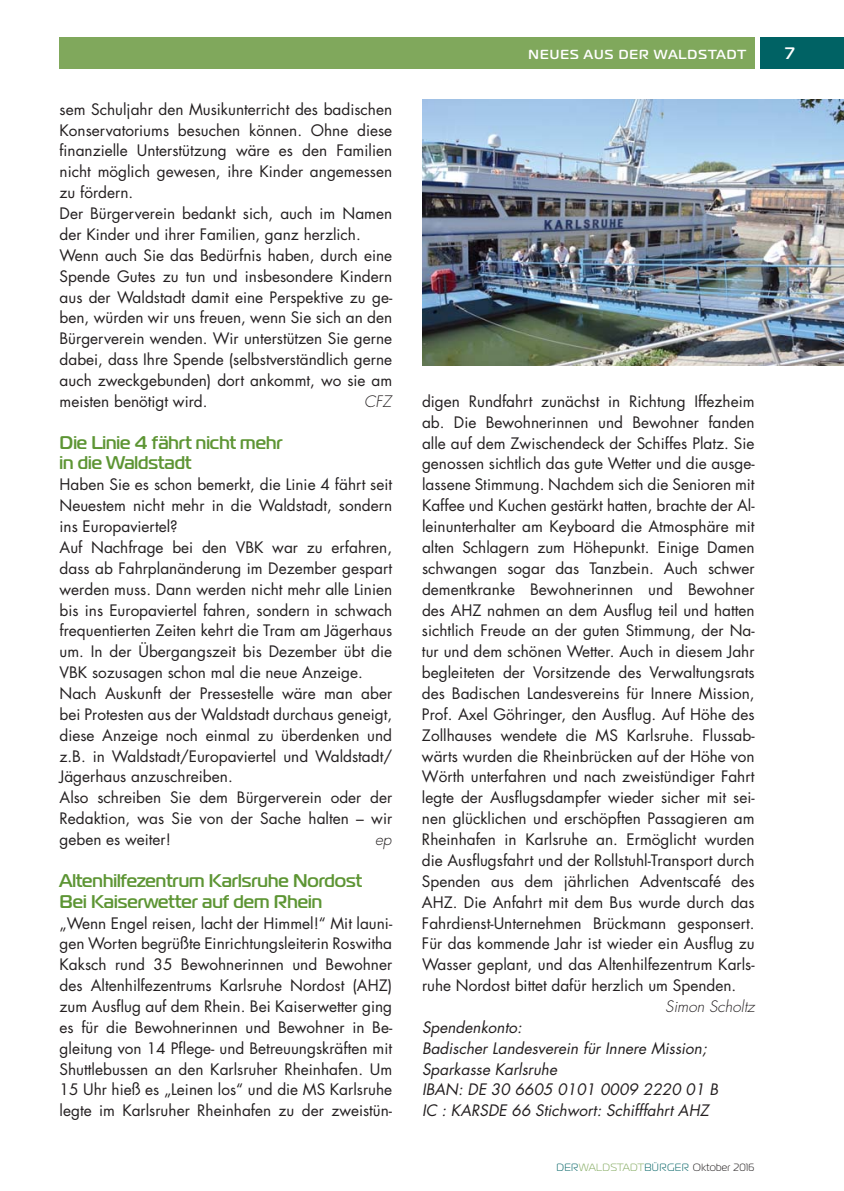
<style>
.page{position:relative;width:844px;height:1191px;background:#fff}
.page>*{position:absolute;margin:0;border:0;box-sizing:border-box;transform-origin:0 0}
.t1{font:700 18.38px/20.8px "Magistral";color:#5d9534}
.t2{font:700 16.62px "Magistral";color:#fff}
.t3{font:15.4px/20.8px "Futura";color:#231f20}
.t4{font:italic 15.4px/20.8px "Futura";color:#231f20}
.t5{font:italic 300 15.4px "Futura";color:#231f20}
.t6{font:700 13.12px "Magistral";letter-spacing:.085em;color:#fff}
.t7{font:10.5px "Magistral";letter-spacing:.035em;color:#231f20}
.s1{color:#006264}
.s2{color:#80a85c}
</style>
<div class="page">
<div style="left:759px;top:37px;width:84px;height:32px;background:#006264"></div>
<div style="left:60px;top:37px;width:694px;height:32px;background:#80a85c"></div>
<img style="left:422px;top:99px;width:421px;height:266px">
<p class="t3" style="left:60px;top:100px;width:334px">sem Schuljahr den Musikunterricht des badischen Konservatoriums besuchen können. Ohne diese finanzielle Unterstützung wäre es den Familien nicht möglich gewesen, ihre Kinder angemessen zu fördern.<br>Der Bürgerverein bedankt sich, auch im Namen der Kinder und ihrer Familien, ganz herzlich.<br>Wenn auch Sie das Bedürfnis haben, durch eine Spende Gutes zu tun und insbesondere Kindern aus der Waldstadt damit eine Perspektive zu ge&shy;ben, würden wir uns freuen, wenn Sie sich an den Bürgerverein wenden. Wir unterstützen Sie gerne dabei, dass Ihre Spende (selbstverständlich gerne auch zweckgebunden) dort ankommt, wo sie am meisten benötigt wird.</p>
<p class="t5" style="left:364px;top:394px;width:28px">CFZ</p>
<p class="t1" style="left:60px;top:434px;width:224px">Die Linie 4 fährt nicht mehr in die Waldstadt</p>
<p class="t3" style="left:60px;top:475px;width:334px">Haben Sie es schon bemerkt, die Linie 4 fährt seit Neuestem nicht mehr in die Waldstadt, sondern ins Europaviertel?<br>Auf Nachfrage bei den VBK war zu erfahren, dass ab Fahrplanänderung im Dezember gespart werden muss. Dann werden nicht mehr alle Linien bis ins Europaviertel fahren, sondern in schwach frequentierten Zeiten kehrt die Tram am Jägerhaus um. In der Übergangszeit bis Dezember übt die VBK sozusagen schon mal die neue Anzeige.<br>Nach Auskunft der Pressestelle wäre man aber bei Protesten aus der Waldstadt durchaus geneigt, diese Anzeige noch einmal zu überdenken und z.B. in Waldstadt/Europaviertel und Waldstadt/ Jägerhaus anzuschreiben.<br>Also schreiben Sie dem Bürgerverein oder der Redaktion, was Sie von der Sache halten – wir geben es weiter!</p>
<p class="t5" style="left:375px;top:832px;width:18px">ep</p>
<p class="t1" style="left:60px;top:872px;width:304px">Altenhilfezentrum Karlsruhe Nordost<br>Bei Kaiserwetter auf dem Rhein</p>
<p class="t3" style="left:60px;top:913px;width:334px;text-align:justify">„Wenn Engel reisen, lacht der Himmel!“ Mit launi&shy;gen Worten begrüßte Einrichtungsleiterin Roswitha Kaksch rund 35 Bewohnerinnen und Bewohner des Altenhilfezentrums Karlsruhe Nordost (AHZ) zum Ausflug auf dem Rhein. Bei Kaiserwetter ging es für die Bewohnerinnen und Bewohner in Be&shy;gleitung von 14 Pflege- und Betreuungskräften mit Shuttlebussen an den Karlsruher Rheinhafen. Um 15 Uhr hieß es „Leinen los“ und die MS Karlsruhe legte im Karlsruher Rheinhafen zu der zweistün-</p>
<p class="t6" style="left:528px;top:50px;width:219px">NEUES AUS DER WALDSTADT</p>
<p class="t2" style="left:785px;top:47px;width:10px">7</p>
<p class="t3" style="left:422px;top:392px;width:334px;text-align:justify">digen Rundfahrt zunächst in Richtung Iffezheim ab. Die Bewohnerinnen und Bewohner fanden alle auf dem Zwischendeck der Schiffes Platz. Sie genossen sichtlich das gute Wetter und die ausge&shy;lassene Stimmung. Nachdem sich die Senioren mit Kaffee und Kuchen gestärkt hatten, brachte der Al&shy;leinunterhalter am Keyboard die Atmosphäre mit alten Schlagern zum Höhepunkt. Einige Damen schwangen sogar das Tanzbein. Auch schwer dementkranke Bewohnerinnen und Bewohner des AHZ nahmen an dem Ausflug teil und hatten sichtlich Freude an der guten Stimmung, der Na&shy;tur und dem schönen Wetter. Auch in diesem Jahr begleiteten der Vorsitzende des Verwaltungsrats des Badischen Landesvereins für Innere Mission, Prof. Axel Göhringer, den Ausflug. Auf Höhe des Zollhauses wendete die MS Karlsruhe. Flussab&shy;wärts wurden die Rheinbrücken auf der Höhe von Wörth unterfahren und nach zweistündiger Fahrt legte der Ausflugsdampfer wieder sicher mit sei&shy;nen glücklichen und erschöpften Passagieren am Rheinhafen in Karlsruhe an. Ermöglicht wurden die Ausflugsfahrt und der Rollstuhl-Transport durch Spenden aus dem jährlichen Adventscafé des AHZ. Die Anfahrt mit dem Bus wurde durch das Fahrdienst-Unternehmen Brückmann gesponsert.<br>Für das kommende Jahr ist wieder ein Ausflug zu Wasser geplant, und das Altenhilfezentrum Karls&shy;ruhe Nordost bittet dafür herzlich um Spenden.</p>
<p class="t5" style="left:665px;top:999px;width:91px">Simon Scholtz</p>
<p class="t4" style="left:422px;top:1018px;width:297px">Spendenkonto:<br>Badischer Landesverein für Innere Mission;<br>Sparkasse Karlsruhe<br>IBAN: DE 30 6605 0101 0009 2220 01 B<br>IC : KARSDE 66 Stichwort: Schifffahrt AHZ</p>
<p class="t7" style="left:556px;top:1163px;width:200px"><span class="s1">DER</span><span class="s2">WALDSTADT</span><span class="s1">BÜRGER</span> Oktober 2016</p>
</div>
